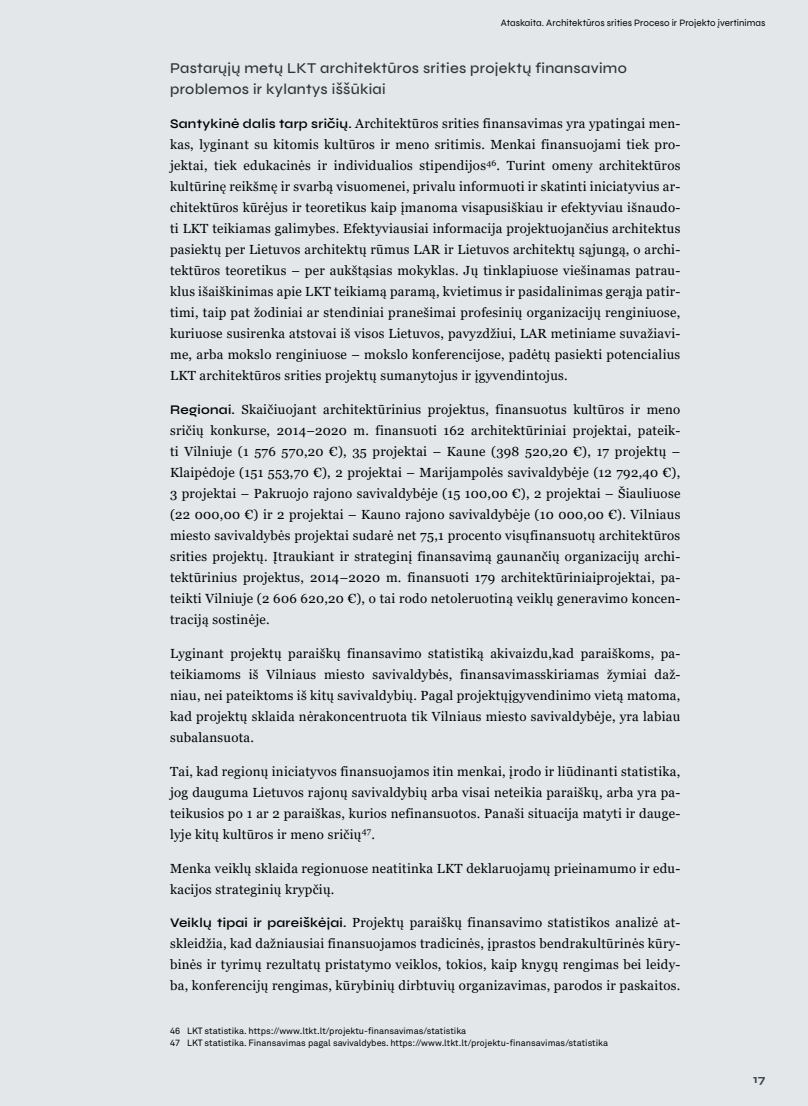
<style>
.page{position:relative;width:808px;height:1106px;background:#e3e7e9}
.page>*{position:absolute;margin:0;border:0;box-sizing:border-box;transform-origin:0 0}
.t1{font:500 15px/21px "Syne";letter-spacing:.02em;color:#2f3538}
.t2{font:13.2px/21px "Georgia";letter-spacing:.02em;color:#000;text-align:justify}
.t3{font:700 12px "Syne";color:#354248}
.t4{font:9.75px "Syne";letter-spacing:.005em;color:#000}
.t5{font:9px/12px "Akkurat Pro";color:#000}
.s1{font-family:"Syne";font-weight:600}
</style>
<div class="page">
<p class="t4" style="left:501px;top:17px;width:266px">Ataskaita. Architektūros srities Proceso ir Projekto įvertinimas</p>
<p class="t1" style="left:170px;top:58px;width:458px">Pastarųjų metų LKT architektūros srities projektų finansavimo problemos ir kylantys iššūkiai</p>
<p class="t2" style="left:170px;top:113px;width:512px"><span class="s1">Santykinė dalis tarp sričių.</span> Architektūros srities finansavimas yra ypatingai men&shy;kas, lyginant su kitomis kultūros ir meno sritimis. Menkai finansuojami tiek pro&shy;jektai, tiek edukacinės ir individualios stipendijos<sup>46</sup>. Turint omeny architektūros kultūrinę reikšmę ir svarbą visuomenei, privalu informuoti ir skatinti iniciatyvius ar&shy;chitektūros kūrėjus ir teoretikus kaip įmanoma visapusiškiau ir efektyviau išnaudo&shy;ti LKT teikiamas galimybes. Efektyviausiai informacija projektuojančius architektus pasiektų per Lietuvos architektų rūmus LAR ir Lietuvos architektų sąjungą, o archi&shy;tektūros teoretikus – per aukštąsias mokyklas. Jų tinklapiuose viešinamas patrau&shy;klus išaiškinimas apie LKT teikiamą paramą, kvietimus ir pasidalinimas gerąja patir&shy;timi, taip pat žodiniai ar stendiniai pranešimai profesinių organizacijų renginiuose, kuriuose susirenka atstovai iš visos Lietuvos, pavyzdžiui, LAR metiniame suvažiavi&shy;me, arba mokslo renginiuose – mokslo konferencijose, padėtų pasiekti potencialius LKT architektūros srities projektų sumanytojus ir įgyvendintojus.</p>
<p class="t2" style="left:170px;top:399px;width:512px"><span class="s1">Regionai.</span> Skaičiuojant architektūrinius projektus, finansuotus kultūros ir meno sričių konkurse, 2014–2020 m. finansuoti 162 architektūriniai projektai, pateik&shy;ti Vilniuje (1 576 570,20 €), 35 projektai – Kaune (398 520,20 €), 17 projektų – Klaipėdoje (151 553,70 €), 2 projektai – Marijampolės savivaldybėje (12 792,40 €), 3 projektai – Pakruojo rajono savivaldybėje (15 100,00 €), 2 projektai – Šiauliuose (22 000,00 €) ir 2 projektai – Kauno rajono savivaldybėje (10 000,00 €). Vilniaus miesto savivaldybės projektai sudarė net 75,1 procento visųfinansuotų architektūros srities projektų. Įtraukiant ir strateginį finansavimą gaunančių organizacijų archi&shy;tektūrinius projektus, 2014–2020 m. finansuoti 179 architektūriniaiprojektai, pa&shy;teikti Vilniuje (2 606 620,20 €), o tai rodo netoleruotiną veiklų generavimo koncen&shy;traciją sostinėje.</p>
<p class="t2" style="left:170px;top:643px;width:512px">Lyginant projektų paraiškų finansavimo statistiką akivaizdu,kad paraiškoms, pa&shy;teikiamoms iš Vilniaus miesto savivaldybės, finansavimasskiriamas žymiai daž&shy;niau, nei pateiktoms iš kitų savivaldybių. Pagal projektųįgyvendinimo vietą matoma, kad projektų sklaida nėrakoncentruota tik Vilniaus miesto savivaldybėje, yra labiau subalansuota.</p>
<p class="t2" style="left:170px;top:761px;width:512px">Tai, kad regionų iniciatyvos finansuojamos itin menkai, įrodo ir liūdinanti statistika, jog dauguma Lietuvos rajonų savivaldybių arba visai neteikia paraiškų, arba yra pa&shy;teikusios po 1 ar 2 paraiškas, kurios nefinansuotos. Panaši situacija matyti ir dauge&shy;lyje kitų kultūros ir meno sričių<sup>47</sup>.</p>
<p class="t2" style="left:170px;top:857px;width:512px">Menka veiklų sklaida regionuose neatitinka LKT deklaruojamų prieinamumo ir edu&shy;kacijos strateginių krypčių.</p>
<p class="t2" style="left:170px;top:912px;width:512px"><span class="s1">Veiklų tipai ir pareiškėjai.</span> Projektų paraiškų finansavimo statistikos analizė at&shy;skleidžia, kad dažniausiai finansuojamos tradicinės, įprastos bendrakultūrinės kūry&shy;binės ir tyrimų rezultatų pristatymo veiklos, tokios, kaip knygų rengimas bei leidy&shy;ba, konferencijų rengimas, kūrybinių dirbtuvių organizavimas, parodos ir paskaitos.</p>
<p class="t5" style="left:170px;top:1025px;width:439px">46 LKT statistika. https://www.ltkt.lt/projektu-finansavimas/statistika<br>47 LKT statistika. Finansavimas pagal savivaldybes. https://www.ltkt.lt/projektu-finansavimas/statistika</p>
<p class="t3" style="left:753px;top:1071px;width:14px">17</p>
</div>
